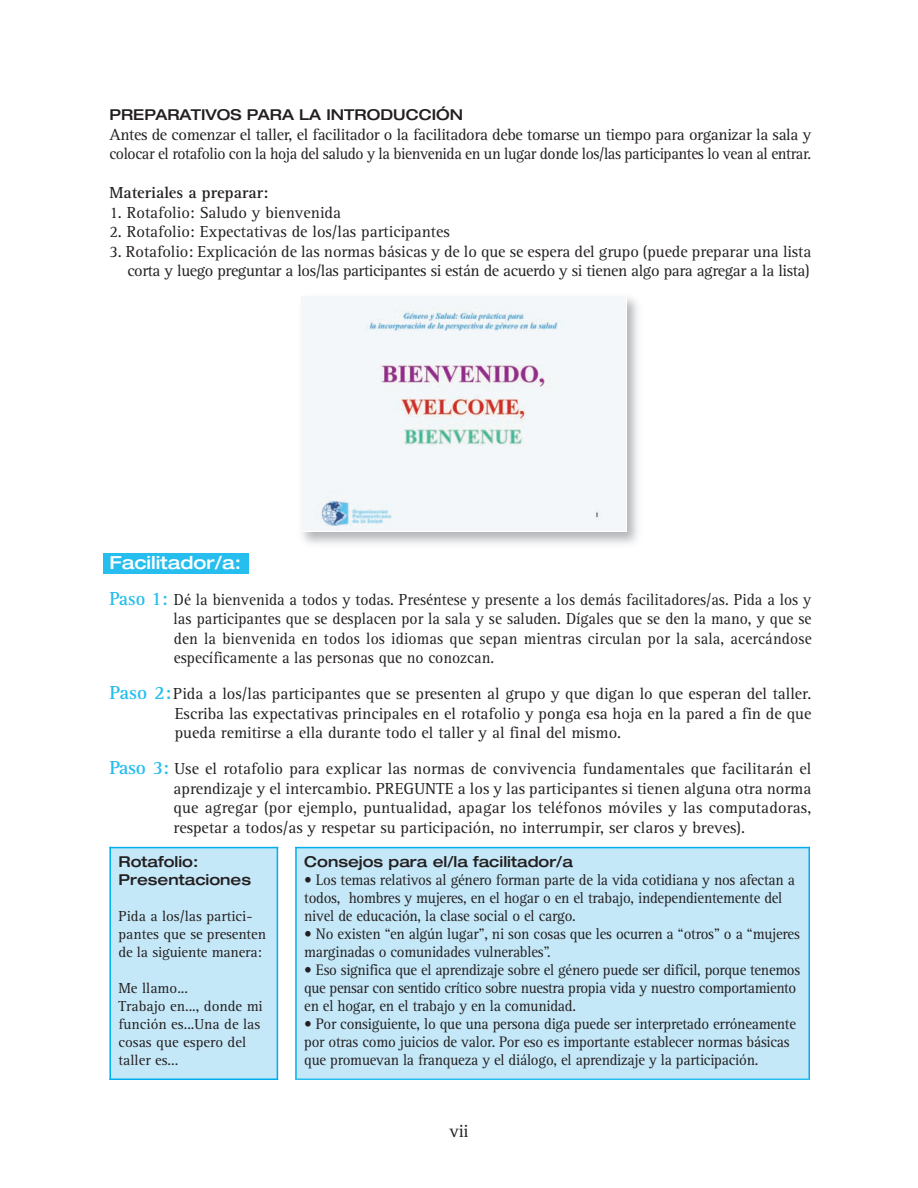
<style>
.page{position:relative;width:918px;height:1188px;background:#fff}
.page>*{position:absolute;margin:0;border:0;box-sizing:border-box;transform-origin:0 0}
.t1{font:500 expanded 18px "Helvetica Neue";color:#fff}
.t2{font:18px "Rotis Serif";color:#231f20}
.t3{font:16.5px/19.5px "Rotis Serif";letter-spacing:-.005em;color:#231f20;text-align:justify}
.t4{font:16.5px/19.5px "Rotis Serif";letter-spacing:-.025em;color:#231f20}
.t5{font:16.5px/19.5px "Rotis Serif";letter-spacing:-.005em;color:#231f20;text-align:justify;scale:.95 1}
.t6{font:700 16.5px "Rotis Serif";color:#231f20}
.t7{font:15.75px/18px "Rotis Serif";letter-spacing:-.015em;color:#231f20;scale:.95 1}
.t8{font:15px/18px "Rotis Serif";color:#231f20}
.t9{font:500 expanded 15px/18px "Helvetica Neue";color:#231f20}
.s1{font-weight:700;font-size:19.5px;color:#26beee}
</style>
<div class="page">
<div style="left:104px;top:553px;width:145px;height:21px;background:#26beee"></div>
<img style="left:302px;top:296px;width:323px;height:235px">
<div style="left:111px;top:848px;width:166px;height:230px;background:#c5e8f8"></div>
<hr style="left:110px;top:847px;width:1px;height:233px;background:#00aeef">
<hr style="left:277px;top:847px;width:1px;height:233px;background:#00aeef">
<hr style="left:110px;top:847px;width:168px;height:1px;background:#00aeef">
<hr style="left:110px;top:1078px;width:168px;height:2px;background:#00aeef">
<div style="left:297px;top:848px;width:511px;height:230px;background:#c5e8f8"></div>
<hr style="left:295px;top:847px;width:2px;height:233px;background:#00aeef">
<hr style="left:808px;top:847px;width:2px;height:233px;background:#00aeef">
<hr style="left:295px;top:847px;width:515px;height:1px;background:#00aeef">
<hr style="left:295px;top:1078px;width:515px;height:2px;background:#26beee">
<p class="t9" style="left:109px;top:107px;width:355px">PREPARATIVOS PARA LA INTRODUCCIÓN</p>
<p class="t4" style="left:109px;top:126px;width:704px">Antes de comenzar el taller, el facilitador o la facilitadora debe tomarse un tiempo para organizar la sala y colocar el rotafolio con la hoja del saludo y la bienvenida en un lugar donde los/las participantes lo vean al entrar.</p>
<p class="t6" style="left:109px;top:187px;width:160px">Materiales a preparar:</p>
<p class="t3" style="left:109px;top:204px;width:233px">1. Rotafolio: Saludo y bienvenida</p>
<p class="t3" style="left:109px;top:224px;width:342px">2. Rotafolio: Expectativas de los/las participantes</p>
<p class="t4" style="left:109px;top:243px;width:704px;text-align:right">3. Rotafolio: Explicación de las normas básicas y de lo que se espera del grupo (puede preparar una lista corta y luego preguntar a los/las participantes si están de acuerdo y si tienen algo para agregar a la lista)</p>
<p class="t1" style="left:109px;top:556px;width:133px">Facilitador/a:</p>
<p class="t5" style="left:174px;top:591px;width:673px;text-indent:-64px"><span class="s1">Paso 1:</span> Dé la bienvenida a todos y todas. Preséntese y presente a los demás facilitadores/as. Pida a los y las participantes que se desplacen por la sala y se saluden. Dígales que se den la mano, y que se den la bienvenida en todos los idiomas que sepan mientras circulan por la sala, acercándose específicamente a las personas que no conozcan.</p>
<p class="t3" style="left:175px;top:686px;width:638px;text-indent:-65px"><span class="s1">Paso 2:</span>Pida a los/las participantes que se presenten al grupo y que digan lo que esperan del taller.<br>Escriba las expectativas principales en el rotafolio y ponga esa hoja en la pared a fin de que pueda remitirse a ella durante todo el taller y al final del mismo.</p>
<p class="t3" style="left:174px;top:761px;width:639px;text-indent:-64px"><span class="s1">Paso 3:</span> Use el rotafolio para explicar las normas de convivencia fundamentales que facilitarán el aprendizaje y el intercambio. PREGUNTE a los y las participantes si tienen alguna otra norma que agregar (por ejemplo, puntualidad, apagar los teléfonos móviles y las computadoras, respetar a todos/as y respetar su participación, no interrumpir, ser claros y breves).</p>
<p class="t9" style="left:118px;top:854px;width:134px">Rotafolio:<br>Presentaciones</p>
<p class="t8" style="left:118px;top:908px;width:149px">Pida a los/las partici&shy;pantes que se presenten de la siguiente manera:</p>
<p class="t8" style="left:118px;top:980px;width:146px">Me llamo...<br>Trabajo en..., donde mi función es...Una de las cosas que espero del taller es...</p>
<p class="t9" style="left:304px;top:854px;width:270px">Consejos para el/la facilitador/a</p>
<p class="t7" style="left:304px;top:873px;width:518px">• Los temas relativos al género forman parte de la vida cotidiana y nos afectan a todos, hombres y mujeres, en el hogar o en el trabajo, independientemente del nivel de educación, la clase social o el cargo.</p>
<p class="t7" style="left:304px;top:927px;width:523px">• No existen “en algún lugar”, ni son cosas que les ocurren a “otros” o a “mujeres marginadas o comunidades vulnerables”.</p>
<p class="t7" style="left:304px;top:963px;width:524px">• Eso significa que el aprendizaje sobre el género puede ser difícil, porque tenemos que pensar con sentido crítico sobre nuestra propia vida y nuestro comportamiento en el hogar, en el trabajo y en la comunidad.</p>
<p class="t7" style="left:304px;top:1017px;width:519px">• Por consiguiente, lo que una persona diga puede ser interpretado erróneamente por otras como juicios de valor. Por eso es importante establecer normas básicas que promuevan la franqueza y el diálogo, el aprendizaje y la participación.</p>
<p class="t2" style="left:449px;top:1125px;width:21px">vii</p>
</div>
